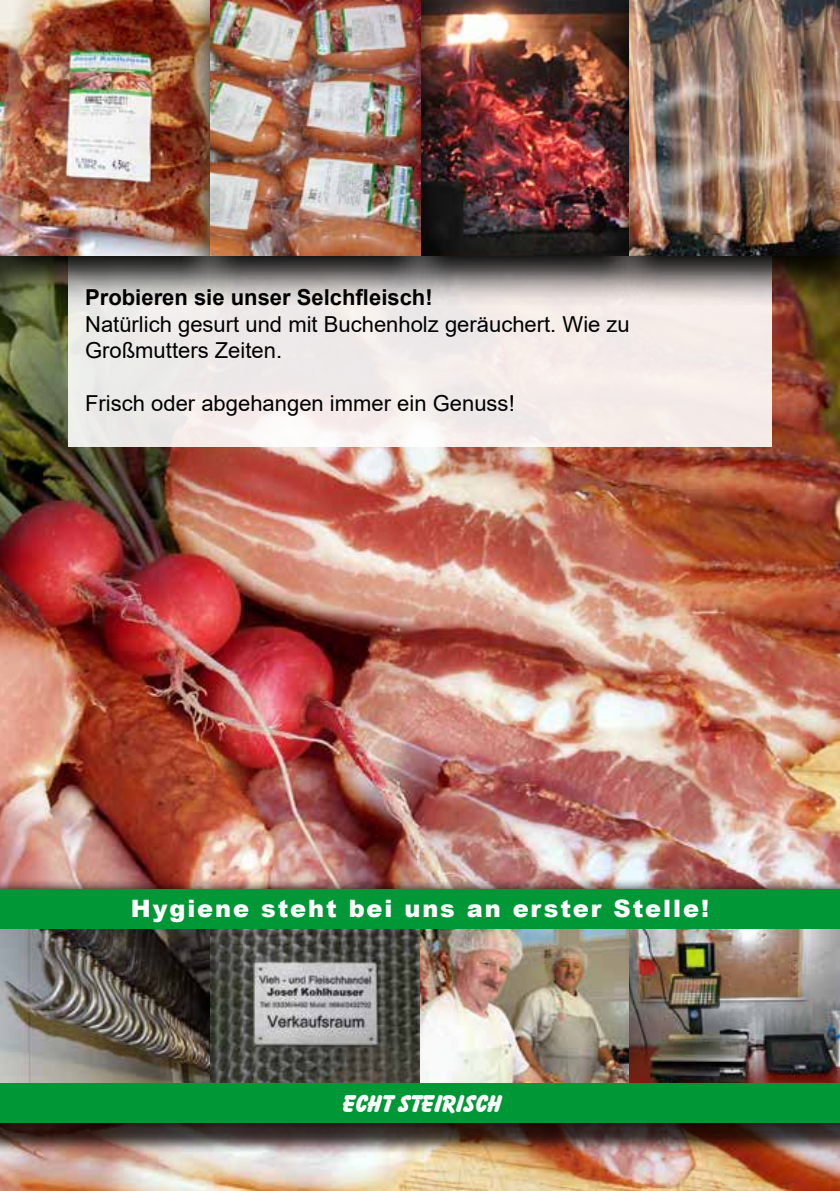
<style>
.page{position:relative;width:840px;height:1191px;background:#fff}
.page>*{position:absolute;margin:0;border:0;box-sizing:border-box;transform-origin:0 0}
.t1{font:900 24px "Arial";letter-spacing:.08em;color:#fff}
.t2{font:24px "Baltik DB Bold";color:#fff}
.t3{font:22px/26.4px "Arial";color:#000}
.t4{font:700 22px "Arial";color:#000}
</style>
<div class="page">
<img style="left:0;top:307px;width:839px;height:884px">
<div style="left:0;top:897px;width:839px;height:256px;background:#000;opacity:.75"></div>
<div style="left:0;top:878px;width:839px;height:255px;background:#000;opacity:.75"></div>
<img style="left:1px;top:928px;width:209px;height:155px">
<img style="left:210px;top:928px;width:419px;height:155px">
<img style="left:0;top:923px;width:1px;height:177px">
<img style="left:629px;top:928px;width:210px;height:155px">
<div style="left:0;top:889px;width:839px;height:39px;background:#009836"></div>
<div style="left:0;top:1083px;width:839px;height:40px;background:#009836"></div>
<div style="left:68px;top:255px;width:703px;height:192px;background:#f3ebe9"></div>
<svg style="left:0;top:255px;width:178px;height:52px"></svg>
<img style="left:0;top:0;width:178px;height:255px">
<img style="left:451px;top:0;width:146px;height:305px">
<img style="left:178px;top:0;width:273px;height:305px">
<img style="left:597px;top:0;width:242px;height:307px">
<p class="t4" style="left:85px;top:282px;width:349px">Probieren sie unser Selchfleisch!</p>
<p class="t3" style="left:85px;top:310px;width:546px">Natürlich gesurt und mit Buchenholz geräuchert. Wie zu<br>Großmutters Zeiten.</p>
<p class="t3" style="left:85px;top:390px;width:431px">Frisch oder abgehangen immer ein Genuss!</p>
<p class="t1" style="left:131px;top:891px;width:579px">Hygiene steht bei uns an erster Stelle!</p>
<p class="t2" style="left:341px;top:1088px;width:160px">ECHT STEIRISCH</p>
</div>
